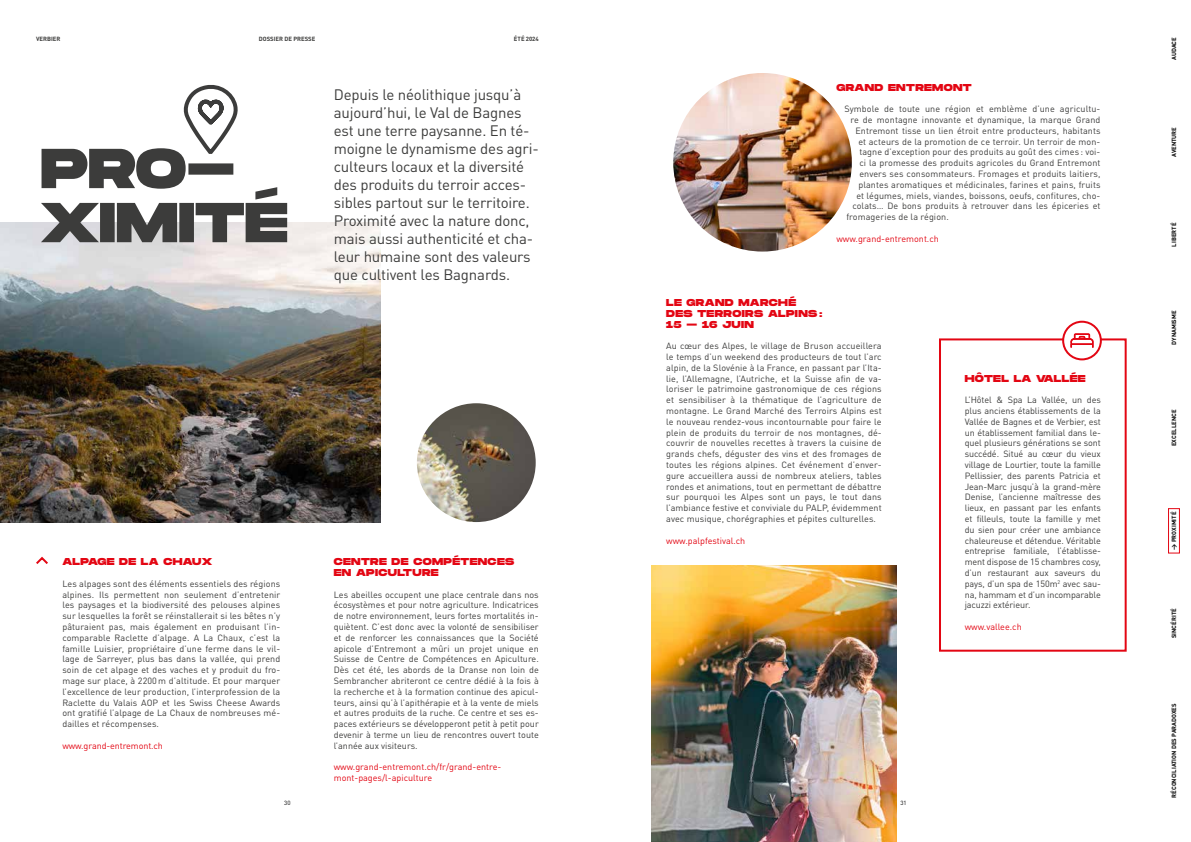
<style>
.page{position:relative;width:1191px;height:842px;background:#fff}
.page>*{position:absolute;margin:0;border:0;box-sizing:border-box;transform-origin:0 0}
.t1{font:15px/18px "DINOT";letter-spacing:-.01em;color:#3c3c3b}
.t2{font:800 10px/10.8px "Monument Extended";letter-spacing:.04em;color:#e30613}
.t3{font:9px/10.8px "DINOT";letter-spacing:.01em;color:#3c3c3b;text-align:justify}
.t4{font:9px/10.8px "DINOT";color:#e30613}
.t5{font:700 6px "DINOT";color:#000}
.t6{font:700 6px "DINOT";color:#3c3c3b}
.t7{font:6px "DINOT";color:#000}
.s1{color:#fff}
</style>
<div class="page">
<img style="left:652px;top:565px;width:244px;height:277px">
<img style="left:0;top:222px;width:381px;height:300px">
<svg style="left:36px;top:556px;width:12px;height:8px"></svg>
<div style="left:1168px;top:508px;width:11px;height:45px;border:1px solid #e30613"></div>
<svg style="left:41px;top:85px;width:246px;height:157px"></svg>
<div style="left:939px;top:338px;width:187px;height:314px;border:2px solid #e30613"></div>
<img style="left:673px;top:73px;width:179px;height:179px;border-radius:89px">
<div style="left:1063px;top:322px;width:37px;height:37px;background:#fff;border-radius:50%"></div>
<div style="left:1062px;top:321px;width:39px;height:39px;border:2px solid #e30613;border-radius:50%"></div>
<svg style="left:1069px;top:333px;width:25px;height:28px"></svg>
<img style="left:417px;top:403px;width:119px;height:119px;border-radius:59px">
<p class="t6" style="left:36px;top:35px;width:26px">VERBIER</p>
<p class="t6" style="left:259px;top:35px;width:58px">DOSSIER DE PRESSE</p>
<p class="t6" style="left:514px;top:35px;width:26px">ÉTÉ 2024</p>
<p class="t1" style="left:334px;top:86px;width:206px">Depuis le néolithique jusqu’à aujourd’hui, le Val de Bagnes est une terre paysanne. En té&shy;moigne le dynamisme des agri&shy;culteurs locaux et la diversité des produits du terroir acces&shy;sibles partout sur le territoire.<br>Proximité avec la nature donc, mais aussi authenticité et cha&shy;leur humaine sont des valeurs que cultivent les Bagnards.</p>
<p class="t2" style="left:62px;top:556px;width:151px">ALPAGE DE LA CHAUX</p>
<p class="t3" style="left:62px;top:578px;width:219px">Les alpages sont des éléments essentiels des régions alpines. Ils permettent non seulement d’entretenir les paysages et la biodiversité des pelouses alpines sur lesquelles la forêt se réinstallerait si les bêtes n’y pâturaient pas, mais également en produisant l’in&shy;comparable Raclette d’alpage. A La Chaux, c’est la famille Luisier, propriétaire d’une ferme dans le vil&shy;lage de Sarreyer, plus bas dans la vallée, qui prend soin de cet alpage et des vaches et y produit du fro&shy;mage sur place, à 2200m d’altitude. Et pour marquer l’excellence de leur production, l’interprofession de la Raclette du Valais AOP et les Swiss Cheese Awards ont gratifié l’alpage de La Chaux de nombreuses mé&shy;dailles et récompenses.</p>
<p class="t4" style="left:62px;top:740px;width:102px">www.grand-entremont.ch</p>
<p class="t2" style="left:334px;top:556px;width:182px">CENTRE DE COMPÉTENCES<br>EN APICULTURE</p>
<p class="t3" style="left:334px;top:589px;width:206px">Les abeilles occupent une place centrale dans nos écosystèmes et pour notre agriculture. Indicatrices de notre environnement, leurs fortes mortalités in&shy;quiètent. C’est donc avec la volonté de sensibiliser et de renforcer les connaissances que la Société apicole d’Entremont a mûri un projet unique en Suisse de Centre de Compétences en Apiculture.<br>Dès cet été, les abords de la Dranse non loin de Sembrancher abriteront ce centre dédié à la fois à la recherche et à la formation continue des apicul&shy;teurs, ainsi qu’à l’apithérapie et à la vente de miels et autres produits de la ruche. Ce centre et ses es&shy;paces extérieurs se développeront petit à petit pour devenir à terme un lieu de rencontres ouvert toute l’année aux visiteurs.</p>
<p class="t4" style="left:334px;top:761px;width:169px">www.grand-entremont.ch/fr/grand-entre&shy;mont-pages/l-apiculture</p>
<p class="t2" style="left:836px;top:81px;width:137px">GRAND ENTREMONT</p>
<p class="t3" style="left:844px;top:103px;width:257px">Symbole de toute une région et emblème d’une agricultu-</p>
<p class="t3" style="left:850px;top:114px;width:252px">re de montagne innovante et dynamique, la marque Grand</p>
<p class="t3" style="left:855px;top:125px;width:247px">Entremont tisse un lien étroit entre producteurs, habitants</p>
<p class="t3" style="left:858px;top:136px;width:243px">et acteurs de la promotion de ce terroir. Un terroir de mon-</p>
<p class="t3" style="left:859px;top:147px;width:243px">tagne d’exception pour des produits au goût des cimes : voi-</p>
<p class="t3" style="left:859px;top:157px;width:243px">ci la promesse des produits agricoles du Grand Entremont</p>
<p class="t3" style="left:859px;top:168px;width:243px">envers ses consommateurs. Fromages et produits laitiers,</p>
<p class="t3" style="left:858px;top:179px;width:244px">plantes aromatiques et médicinales, farines et pains, fruits</p>
<p class="t3" style="left:856px;top:190px;width:245px">et légumes, miels, viandes, boissons, oeufs, confitures, cho-</p>
<p class="t3" style="left:852px;top:201px;width:250px">colats… De bons produits à retrouver dans les épiceries et</p>
<p class="t3" style="left:846px;top:211px;width:104px">fromageries de la région.</p>
<p class="t4" style="left:836px;top:233px;width:104px">www.grand-entremont.ch</p>
<p class="t2" style="left:666px;top:297px;width:157px">LE GRAND MARCHÉ<br>DES TERROIRS ALPINS :<br>15 – 16 JUIN</p>
<p class="t3" style="left:666px;top:340px;width:217px">Au cœur des Alpes, le village de Bruson accueillera le temps d’un weekend des producteurs de tout l’arc alpin, de la Slovénie à la France, en passant par l’Ita&shy;lie, l’Allemagne, l’Autriche, et la Suisse afin de va&shy;loriser le patrimoine gastronomique de ces régions et sensibiliser à la thématique de l’agriculture de montagne. Le Grand Marché des Terroirs Alpins est le nouveau rendez-vous incontournable pour faire le plein de produits du terroir de nos montagnes, dé&shy;couvrir de nouvelles recettes à travers la cuisine de grands chefs, déguster des vins et des fromages de toutes les régions alpines. Cet événement d’enver&shy;gure accueillera aussi de nombreux ateliers, tables rondes et animations, tout en permettant de débattre sur pourquoi les Alpes sont un pays, le tout dans l’ambiance festive et conviviale du PALP, évidemment avec musique, chorégraphies et pépites culturelles.</p>
<p class="t4" style="left:666px;top:535px;width:81px">www.palpfestival.ch</p>
<p class="t2" style="left:964px;top:372px;width:122px">HÔTEL LA VALLÉE</p>
<p class="t3" style="left:964px;top:394px;width:138px">L’Hôtel &amp; Spa La Vallée, un des plus anciens établissements de la Vallée de Bagnes et de Verbier, est un établissement familial dans le&shy;quel plusieurs générations se sont succédé. Situé au cœur du vieux village de Lourtier, toute la famille Pellissier, des parents Patricia et Jean-Marc jusqu’à la grand-mère Denise, l’ancienne maîtresse des lieux, en passant par les enfants et filleuls, toute la famille y met du sien pour créer une ambiance chaleureuse et détendue. Véritable entreprise familiale, l’établisse&shy;ment dispose de 15 chambres cosy, d’un restaurant aux saveurs du pays, d’un spa de 150m<sup>2</sup> avec sau&shy;na, hammam et d’un incomparable jacuzzi extérieur.</p>
<p class="t4" style="left:964px;top:621px;width:58px">www.vallee.ch</p>
<p class="t7" style="left:284px;top:799px;width:8px">30</p>
<p class="t7" style="left:900px;top:799px;width:8px">31</p>
<p class="t5" style="left:1170px;top:68px;width:32px;rotate:-90deg"><span class="s1">→</span> AUDACE</p>
<p class="t5" style="left:1170px;top:164px;width:39px;rotate:-90deg"><span class="s1">→</span> AVENTURE</p>
<p class="t5" style="left:1170px;top:254px;width:33px;rotate:-90deg"><span class="s1">→</span> LIBERTÉ</p>
<p class="t5" style="left:1170px;top:352px;width:43px;rotate:-90deg"><span class="s1">→</span> DYNAMISME</p>
<p class="t5" style="left:1170px;top:454px;width:46px;rotate:-90deg"><span class="s1">→</span> EXCELLENCE</p>
<p class="t5" style="left:1170px;top:550px;width:40px;rotate:-90deg">→ PROXIMITÉ</p>
<p class="t5" style="left:1170px;top:646px;width:39px;rotate:-90deg"><span class="s1">→</span> SINCÉRITÉ</p>
<p class="t5" style="left:1170px;top:805px;width:103px;rotate:-90deg"><span class="s1">→</span> RÉCONCILIATION DES PARADOXES</p>
</div>
